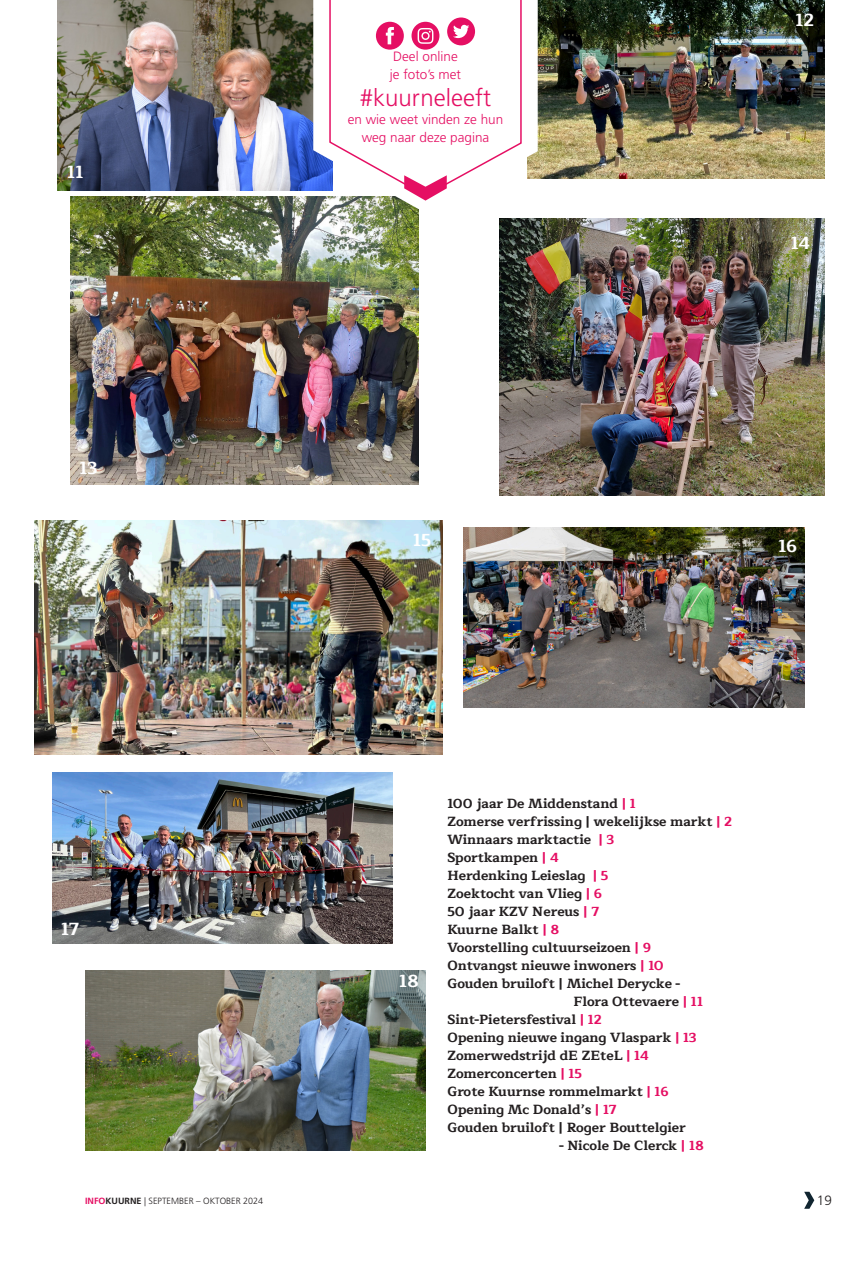
<style>
.page{position:relative;width:851px;height:1263px;background:#fff}
.page>*{position:absolute;margin:0;border:0;box-sizing:border-box;transform-origin:0 0}
.t1{font:300 24px "Frutiger LT Std";color:#e50f63}
.INFK_Inhoud_paginanummers_bij_afbeelding{font:700 18px "Maitree";letter-spacing:-.025em;color:#fff}
.INFK_Paginanummer{font:700 13.5px "Maitree";color:#231f20}
.t2{font:300 13.5px/18px "Frutiger LT Std";color:#e50f63}
.t3{font:300 13.5px "Frutiger LT Std";color:#231f20}
.t4{font:300 9px "Frutiger LT Std";color:#231f20}
.s1{color:#e50f63}
.s2{font-weight:700;color:#e50f63}
.s3{font-weight:700}
</style>
<div class="page">
<img style="left:71px;top:196px;width:347px;height:288px">
<img style="left:499px;top:219px;width:325px;height:277px">
<img style="left:463px;top:528px;width:341px;height:180px">
<img style="left:52px;top:772px;width:341px;height:171px">
<img style="left:58px;top:0;width:255px;height:190px">
<img style="left:537px;top:1px;width:287px;height:177px">
<svg style="left:313px;top:0;width:224px;height:213px"></svg>
<img style="left:34px;top:521px;width:408px;height:233px">
<img style="left:85px;top:970px;width:340px;height:180px">
<svg style="left:804px;top:1192px;width:10px;height:17px"></svg>
<svg style="left:328px;top:0;width:194px;height:201px"></svg>
<p class="INFK_Inhoud_paginanummers_bij_afbeelding" style="left:67px;top:157px;width:18px">11</p>
<p class="INFK_Inhoud_paginanummers_bij_afbeelding" style="left:79px;top:453px;width:20px">13</p>
<p class="INFK_Inhoud_paginanummers_bij_afbeelding" style="left:61px;top:913px;width:20px">17</p>
<p class="t2" style="left:390px;top:48px;width:73px">Deel online je foto’s met</p>
<p class="t1" style="left:360px;top:84px;width:133px">#kuurneleeft</p>
<p class="t2" style="left:348px;top:111px;width:157px;text-align:center">en wie weet vinden ze hun weg naar deze pagina</p>
<p class="INFK_Inhoud_paginanummers_bij_afbeelding" style="left:795px;top:4px;width:20px">12</p>
<p class="INFK_Inhoud_paginanummers_bij_afbeelding" style="left:790px;top:227px;width:21px">14</p>
<p class="INFK_Inhoud_paginanummers_bij_afbeelding" style="left:413px;top:524px;width:20px">15</p>
<p class="INFK_Inhoud_paginanummers_bij_afbeelding" style="left:778px;top:530px;width:20px">16</p>
<p class="INFK_Inhoud_paginanummers_bij_afbeelding" style="left:399px;top:965px;width:21px">18</p>
<p class="INFK_Paginanummer" style="left:447px;top:792px;width:190px">100 jaar De Middenstand <span class="s1">| 1</span></p>
<p class="INFK_Paginanummer" style="left:447px;top:810px;width:286px">Zomerse verfrissing | wekelijkse markt <span class="s1">| 2</span></p>
<p class="INFK_Paginanummer" style="left:447px;top:828px;width:169px">Winnaars marktactie <span class="s1">| 3</span></p>
<p class="INFK_Paginanummer" style="left:447px;top:846px;width:113px">Sportkampen <span class="s1">| 4</span></p>
<p class="INFK_Paginanummer" style="left:447px;top:864px;width:162px">Herdenking Leieslag <span class="s1">| 5</span></p>
<p class="INFK_Paginanummer" style="left:447px;top:882px;width:156px">Zoektocht van Vlieg <span class="s1">| 6</span></p>
<p class="INFK_Paginanummer" style="left:447px;top:900px;width:153px">50 jaar KZV Nereus <span class="s1">| 7</span></p>
<p class="INFK_Paginanummer" style="left:447px;top:918px;width:113px">Kuurne Balkt <span class="s1">| 8</span></p>
<p class="INFK_Paginanummer" style="left:447px;top:936px;width:205px">Voorstelling cultuurseizoen <span class="s1">| 9</span></p>
<p class="INFK_Paginanummer" style="left:447px;top:954px;width:218px">Ontvangst nieuwe inwoners <span class="s1">| 10</span></p>
<p class="INFK_Paginanummer" style="left:447px;top:972px;width:234px">Gouden bruiloft | Michel Derycke -</p>
<p class="INFK_Paginanummer" style="left:573px;top:990px;width:131px">Flora Ottevaere <span class="s1">| 11</span></p>
<p class="INFK_Paginanummer" style="left:447px;top:1008px;width:156px">Sint-Pietersfestival <span class="s1">| 12</span></p>
<p class="INFK_Paginanummer" style="left:447px;top:1026px;width:251px">Opening nieuwe ingang Vlaspark <span class="s1">| 13</span></p>
<p class="INFK_Paginanummer" style="left:447px;top:1044px;width:203px">Zomerwedstrijd dE ZEteL <span class="s1">| 14</span></p>
<p class="INFK_Paginanummer" style="left:447px;top:1062px;width:136px">Zomerconcerten <span class="s1">| 15</span></p>
<p class="INFK_Paginanummer" style="left:447px;top:1080px;width:223px">Grote Kuurnse rommelmarkt <span class="s1">| 16</span></p>
<p class="INFK_Paginanummer" style="left:447px;top:1098px;width:171px">Opening Mc Donald’s <span class="s1">| 17</span></p>
<p class="INFK_Paginanummer" style="left:447px;top:1116px;width:240px">Gouden bruiloft | Roger Bouttelgier</p>
<p class="INFK_Paginanummer" style="left:559px;top:1134px;width:146px">- Nicole De Clerck <span class="s1">| 18</span></p>
<p class="t4" style="left:85px;top:1196px;width:180px"><span class="s2">INFO</span><span class="s3">KUURNE</span> | SEPTEMBER – OKTOBER 2024</p>
<p class="t3" style="left:816px;top:1193px;width:17px">19</p>
</div>
